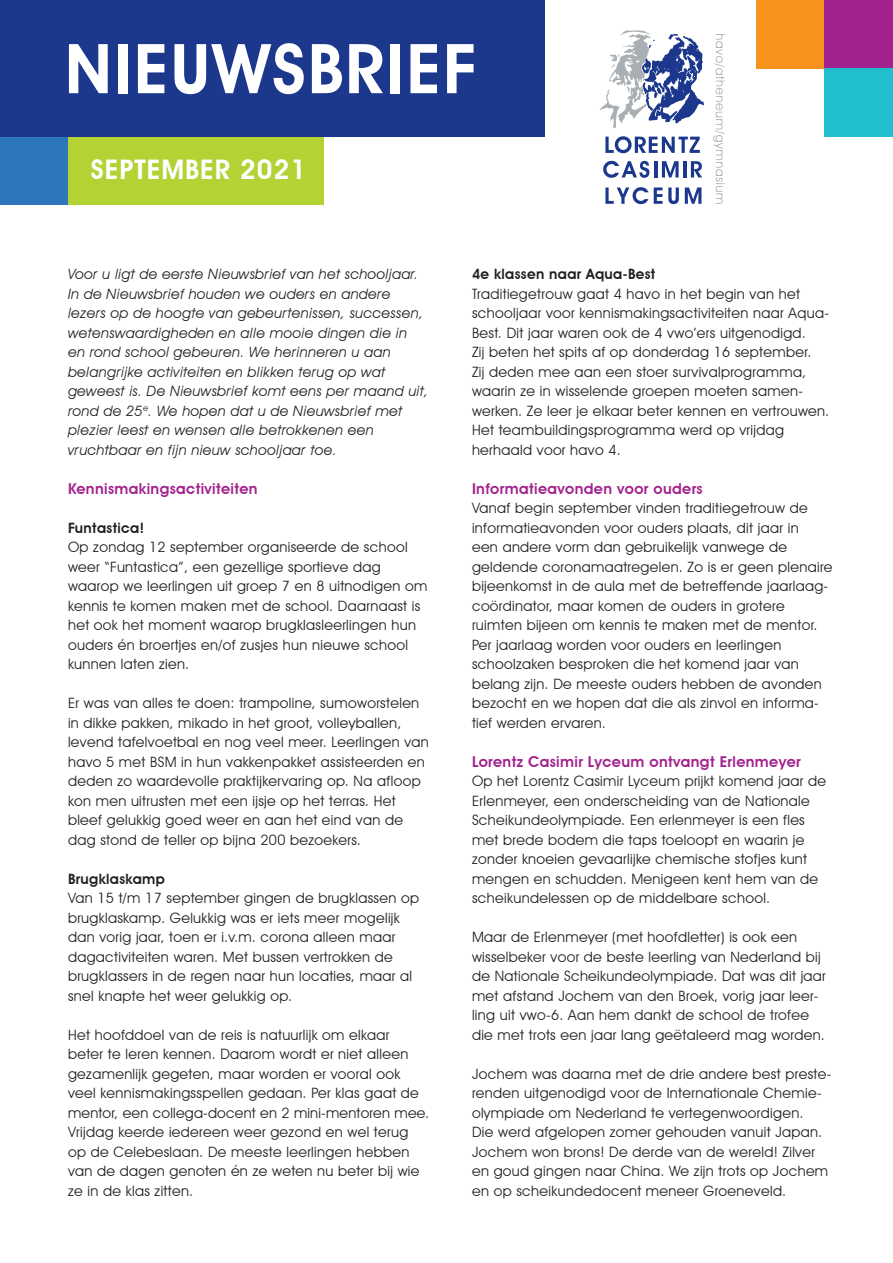
<style>
.page{position:relative;width:893px;height:1263px;background:#fff}
.page>*{position:absolute;margin:0;border:0;box-sizing:border-box;transform-origin:0 0}
.t1{font:600 69px "Avant Garde IT Cby BT";letter-spacing:.03em;color:#fff}
.t2{font:600 27px "Avant Garde IT Cby BT";letter-spacing:.04em;color:#fff}
.Kop{font:600 15px "Avant Garde IT Cby BT";letter-spacing:.025em;color:#a2238e}
.Platte_tekst{font:14.25px/19.5px "Avant Garde IT Cby BT";letter-spacing:.025em;color:#231f20}
.Platte_tekst-2{font:italic 14.25px/19.5px "Avant Garde IT Cby BT";letter-spacing:.025em;color:#231f20}
.Platte_tekst-3{font:600 14.25px "Avant Garde IT Cby BT";letter-spacing:.025em;color:#231f20}
</style>
<div class="page">
<div style="left:0;top:136px;width:68px;height:68px;background:#2e76bc"></div>
<div style="left:68px;top:136px;width:255px;height:68px;background:#b3d234"></div>
<div style="left:0;top:0;width:544px;height:136px;background:#1b388c"></div>
<div style="left:757px;top:0;width:68px;height:68px;background:#f7931d"></div>
<div style="left:825px;top:0;width:68px;height:68px;background:#a2238e"></div>
<div style="left:825px;top:68px;width:68px;height:68px;background:#21bece"></div>
<svg style="left:599px;top:30px;width:105px;height:98px"></svg>
<svg style="left:605px;top:136px;width:95px;height:17px"></svg>
<svg style="left:603px;top:161px;width:46px;height:17px"></svg>
<hr style="left:654px;top:161px;width:3px;height:16px;background:#1b388c">
<svg style="left:662px;top:161px;width:17px;height:16px"></svg>
<hr style="left:683px;top:161px;width:3px;height:16px;background:#1b388c">
<svg style="left:691px;top:161px;width:11px;height:16px"></svg>
<svg style="left:605px;top:187px;width:57px;height:17px"></svg>
<svg style="left:668px;top:187px;width:11px;height:17px"></svg>
<svg style="left:685px;top:187px;width:16px;height:17px"></svg>
<svg style="left:713px;top:34px;width:12px;height:170px"></svg>
<p class="t1" style="left:65px;top:27px;width:413px">NIEUWSBRIEF</p>
<p class="t2" style="left:91px;top:153px;width:217px">SEPTEMBER 2021</p>
<p class="Platte_tekst-2" style="left:68px;top:264px;width:356px">Voor u ligt de eerste Nieuwsbrief van het schooljaar.<br>In de Nieuwsbrief houden we ouders en andere lezers op de hoogte van gebeurtenissen, successen, wetenswaardigheden en alle mooie dingen die in</p>
<p class="Platte_tekst-2" style="left:68px;top:342px;width:324px">en rond school gebeuren. We herinneren u aan</p>
<p class="Platte_tekst-2" style="left:68px;top:362px;width:319px">belangrijke activiteiten en blikken terug op wat</p>
<p class="Platte_tekst-2" style="left:68px;top:381px;width:362px">geweest is. De Nieuwsbrief komt eens per maand uit, rond de 25<sup>e</sup>. We hopen dat u de Nieuwsbrief met</p>
<p class="Platte_tekst-2" style="left:68px;top:420px;width:307px">plezier leest en wensen alle betrokkenen een</p>
<p class="Platte_tekst-2" style="left:68px;top:440px;width:270px">vruchtbaar en fijn nieuw schooljaar toe.</p>
<p class="Kop" style="left:68px;top:479px;width:191px">Kennismakingsactiviteiten</p>
<p class="Platte_tekst-3" style="left:68px;top:519px;width:77px">Funtastica!</p>
<p class="Platte_tekst" style="left:68px;top:537px;width:361px">Op zondag 12 september organiseerde de school weer “Funtastica”, een gezellige sportieve dag waarop we leerlingen uit groep 7 en 8 uitnodigen om kennis te komen maken met de school. Daarnaast is het ook het moment waarop brugklasleerlingen hun ouders én broertjes en/of zusjes hun nieuwe school kunnen laten zien.</p>
<p class="Platte_tekst" style="left:68px;top:693px;width:362px">Er was van alles te doen: trampoline, sumoworstelen in dikke pakken, mikado in het groot, volleyballen, levend tafelvoetbal en nog veel meer. Leerlingen van havo 5 met BSM in hun vakkenpakket assisteerden en deden zo waardevolle praktijkervaring op. Na afloop kon men uitrusten met een ijsje op het terras. Het bleef gelukkig goed weer en aan het eind van de dag stond de teller op bijna 200 bezoekers.</p>
<p class="Platte_tekst-3" style="left:68px;top:870px;width:99px">Brugklaskamp</p>
<p class="Platte_tekst" style="left:68px;top:888px;width:353px">Van 15 t/m 17 september gingen de brugklassen op brugklaskamp. Gelukkig was er iets meer mogelijk dan vorig jaar, toen er i.v.m. corona alleen maar dagactiviteiten waren. Met bussen vertrokken de brugklassers in de regen naar hun locaties, maar al snel knapte het weer gelukkig op.</p>
<p class="Platte_tekst" style="left:68px;top:1025px;width:323px">Het hoofddoel van de reis is natuurlijk om elkaar</p>
<p class="Platte_tekst" style="left:68px;top:1044px;width:363px">beter te leren kennen. Daarom wordt er niet alleen gezamenlijk gegeten, maar worden er vooral ook veel kennismakingsspellen gedaan. Per klas gaat de mentor, een collega-docent en 2 mini-mentoren mee.</p>
<p class="Platte_tekst" style="left:68px;top:1122px;width:353px">Vrijdag keerde iedereen weer gezond en wel terug op de Celebeslaan. De meeste leerlingen hebben van de dagen genoten én ze weten nu beter bij wie ze in de klas zitten.</p>
<p class="Platte_tekst-3" style="left:472px;top:265px;width:185px">4e klassen naar Aqua-Best</p>
<p class="Platte_tekst" style="left:472px;top:284px;width:358px">Traditiegetrouw gaat 4 havo in het begin van het schooljaar voor kennismakingsactiviteiten naar Aqua-<br>Best. Dit jaar waren ook de 4 vwo’ers uitgenodigd.</p>
<p class="Platte_tekst" style="left:472px;top:342px;width:341px">Zij beten het spits af op donderdag 16 september.</p>
<p class="Platte_tekst" style="left:472px;top:362px;width:336px">Zij deden mee aan een stoer survivalprogramma,</p>
<p class="Platte_tekst" style="left:472px;top:381px;width:332px">waarin ze in wisselende groepen moeten samen-</p>
<p class="Platte_tekst" style="left:472px;top:401px;width:359px">werken. Ze leer je elkaar beter kennen en vertrouwen.</p>
<p class="Platte_tekst" style="left:472px;top:420px;width:313px">Het teambuildingsprogramma werd op vrijdag</p>
<p class="Platte_tekst" style="left:472px;top:440px;width:150px">herhaald voor havo 4.</p>
<p class="Kop" style="left:472px;top:479px;width:232px">Informatieavonden voor ouders</p>
<p class="Platte_tekst" style="left:472px;top:498px;width:337px">Vanaf begin september vinden traditiegetrouw de informatieavonden voor ouders plaats, dit jaar in</p>
<p class="Platte_tekst" style="left:472px;top:537px;width:317px">een andere vorm dan gebruikelijk vanwege de</p>
<p class="Platte_tekst" style="left:472px;top:557px;width:362px">geldende coronamaatregelen. Zo is er geen plenaire bijeenkomst in de aula met de betreffende jaarlaag&shy;coördinator, maar komen de ouders in grotere</p>
<p class="Platte_tekst" style="left:472px;top:615px;width:347px">ruimten bijeen om kennis te maken met de mentor.</p>
<p class="Platte_tekst" style="left:472px;top:635px;width:351px">Per jaarlaag worden voor ouders en leerlingen schoolzaken besproken die het komend jaar van belang zijn. De meeste ouders hebben de avonden bezocht en we hopen dat die als zinvol en informa&shy;tief werden ervaren.</p>
<p class="Kop" style="left:472px;top:752px;width:330px">Lorentz Casimir Lyceum ontvangt Erlenmeyer</p>
<p class="Platte_tekst" style="left:472px;top:771px;width:356px">Op het Lorentz Casimir Lyceum prijkt komend jaar de Erlenmeyer, een onderscheiding van de Nationale Scheikundeolympiade. Een erlenmeyer is een fles met brede bodem die taps toeloopt en waarin je zonder knoeien gevaarlijke chemische stofjes kunt mengen en schudden. Menigeen kent hem van de scheikundelessen op de middelbare school.</p>
<p class="Platte_tekst" style="left:472px;top:927px;width:355px">Maar de Erlenmeyer (met hoofdletter) is ook een wisselbeker voor de beste leerling van Nederland bij de Nationale Scheikundeolympiade. Dat was dit jaar met afstand Jochem van den Broek, vorig jaar leer&shy;ling uit vwo-6. Aan hem dankt de school de trofee die met trots een jaar lang geëtaleerd mag worden.</p>
<p class="Platte_tekst" style="left:472px;top:1064px;width:361px">Jochem was daarna met de drie andere best preste&shy;renden uitgenodigd voor de Internationale Chemie-</p>
<p class="Platte_tekst" style="left:472px;top:1103px;width:358px">olympiade om Nederland te vertegenwoordigen.<br>Die werd afgelopen zomer gehouden vanuit Japan.<br>Jochem won brons! De derde van de wereld! Zilver en goud gingen naar China. We zijn trots op Jochem en op scheikundedocent meneer Groeneveld.</p>
</div>
